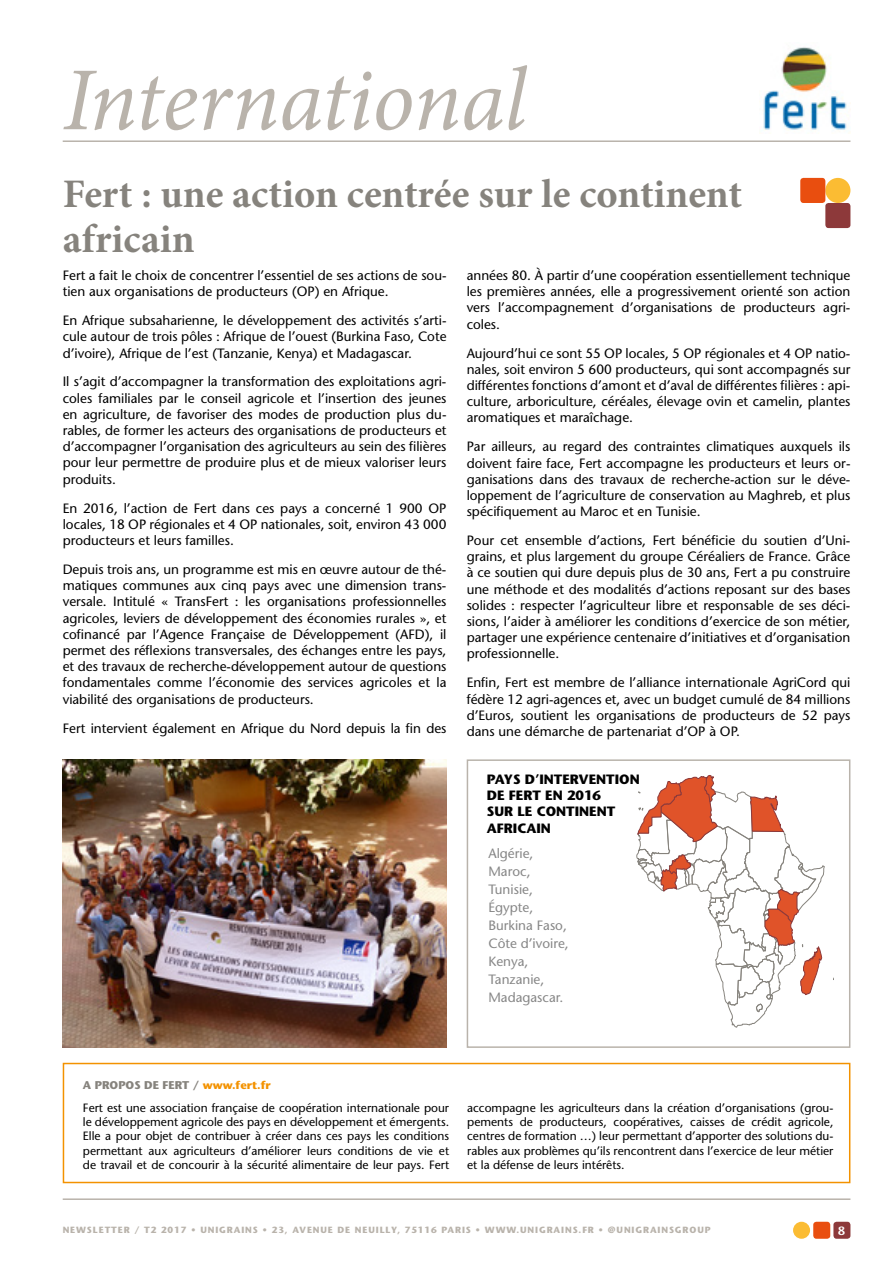
<style>
.page{position:relative;width:893px;height:1263px;background:#fff}
.page>*{position:absolute;margin:0;border:0;box-sizing:border-box;transform-origin:0 0}
.t1{font:italic 90px "Minion Pro";letter-spacing:-.01em;color:#b9b3ab}
.t2{font:700 40.5px/45px "Minion Pro";color:#86837d}
.t3{font:500 13.5px/16.2px "Stone Sans Std";color:#000;text-align:justify}
.t4{font:500 13.5px/18px "Stone Sans Std";color:#878787}
.t5{font:700 13.5px/16.2px "Stone Sans Std";color:#000}
.t6{font:500 12px/14.4px "Stone Sans Std";color:#000;text-align:justify}
.t7{font:600 12px "Stone Sans Std";color:#fff}
.t8{font:700 11.25px "Stone Sans Std";color:#86837d}
.t9{font:700 9px "Stone Sans Std";letter-spacing:.1em;color:#b9b3ab}
.s1{color:#f39200}
</style>
<div class="page">
<div style="left:793px;top:1222px;width:17px;height:17px;background:#fbbc33;border-radius:50%"></div>
<div style="left:813px;top:1222px;width:17px;height:17px;background:#e94e0f;border-radius:3px"></div>
<div style="left:833px;top:1222px;width:17px;height:17px;background:#8d393a;border-radius:3px"></div>
<hr style="left:63px;top:140px;width:787px;height:2px;background:#b9b3ab">
<div style="left:825px;top:178px;width:25px;height:25px;background:#fbbc33;border-radius:50%"></div>
<div style="left:800px;top:178px;width:25px;height:25px;background:#e94e0f;border-radius:3px"></div>
<div style="left:825px;top:203px;width:25px;height:25px;background:#8d393a;border-radius:3px"></div>
<img style="left:763px;top:47px;width:85px;height:83px">
<svg style="left:636px;top:775px;width:189px;height:253px"></svg>
<div style="left:467px;top:759px;width:383px;height:289px;border:2px solid #b9b3ab"></div>
<img style="left:63px;top:759px;width:383px;height:289px">
<div style="left:63px;top:1063px;width:787px;height:120px;border:2px solid #f39200"></div>
<hr style="left:63px;top:1198px;width:787px;height:2px;background:#b9b3ab">
<h1 class="t1" style="left:63px;top:39px;width:465px">International</h1>
<h2 class="t2" style="left:63px;top:171px;width:681px">Fert : une action centrée sur le continent africain</h2>
<p class="t3" style="left:63px;top:267px;width:385px">Fert a fait le choix de concentrer l’essentiel de ses actions de sou&shy;tien aux organisations de producteurs (OP) en Afrique.</p>
<p class="t3" style="left:63px;top:312px;width:385px">En Afrique subsaharienne, le développement des activités s’arti&shy;cule autour de trois pôles : Afrique de l’ouest (Burkina Faso, Cote d’ivoire), Afrique de l’est (Tanzanie, Kenya) et Madagascar.</p>
<p class="t3" style="left:63px;top:374px;width:385px">Il s’agit d’accompagner la transformation des exploitations agri&shy;coles familiales par le conseil agricole et l’insertion des jeunes en agriculture, de favoriser des modes de production plus du&shy;rables, de former les acteurs des organisations de producteurs et d’accompagner l’organisation des agriculteurs au sein des filières pour leur permettre de produire plus et de mieux valoriser leurs produits.</p>
<p class="t3" style="left:63px;top:500px;width:385px">En 2016, l’action de Fert dans ces pays a concerné 1 900 OP locales, 18 OP régionales et 4 OP nationales, soit, environ 43 000 producteurs et leurs familles.</p>
<p class="t3" style="left:63px;top:561px;width:385px">Depuis trois ans, un programme est mis en œuvre autour de thé&shy;matiques communes aux cinq pays avec une dimension trans&shy;versale. Intitulé « TransFert : les organisations professionnelles agricoles, leviers de développement des économies rurales », et cofinancé par l’Agence Française de Développement (AFD), il permet des réflexions transversales, des échanges entre les pays, et des travaux de recherche-développement autour de questions fondamentales comme l’économie des services agricoles et la viabilité des organisations de producteurs.</p>
<p class="t3" style="left:63px;top:720px;width:385px">Fert intervient également en Afrique du Nord depuis la fin des</p>
<p class="t3" style="left:467px;top:267px;width:385px">années 80. À partir d’une coopération essentiellement technique les premières années, elle a progressivement orienté son action vers l’accompagnement d’organisations de producteurs agri&shy;coles.</p>
<p class="t3" style="left:467px;top:345px;width:385px">Aujourd’hui ce sont 55 OP locales, 5 OP régionales et 4 OP natio&shy;nales, soit environ 5 600 producteurs, qui sont accompagnés sur différentes fonctions d’amont et d’aval de différentes filières : api&shy;culture, arboriculture, céréales, élevage ovin et camelin, plantes aromatiques et maraîchage.</p>
<p class="t3" style="left:467px;top:438px;width:385px">Par ailleurs, au regard des contraintes climatiques auxquels ils doivent faire face, Fert accompagne les producteurs et leurs or&shy;ganisations dans des travaux de recherche-action sur le déve&shy;loppement de l’agriculture de conservation au Maghreb, et plus spécifiquement au Maroc et en Tunisie.</p>
<p class="t3" style="left:467px;top:532px;width:385px">Pour cet ensemble d’actions, Fert bénéficie du soutien d’Uni&shy;grains, et plus largement du groupe Céréaliers de France. Grâce à ce soutien qui dure depuis plus de 30 ans, Fert a pu construire une méthode et des modalités d’actions reposant sur des bases solides : respecter l’agriculteur libre et responsable de ses déci&shy;sions, l’aider à améliorer les conditions d’exercice de son métier, partager une expérience centenaire d’initiatives et d’organisation professionnelle.</p>
<p class="t3" style="left:467px;top:675px;width:385px">Enfin, Fert est membre de l’alliance internationale AgriCord qui fédère 12 agri-agences et, avec un budget cumulé de 84 millions d’Euros, soutient les organisations de producteurs de 52 pays dans une démarche de partenariat d’OP à OP.</p>
<p class="t5" style="left:487px;top:771px;width:154px">PAYS D’INTERVENTION<br>DE FERT EN 2016<br>SUR LE CONTINENT<br>AFRICAIN</p>
<p class="t4" style="left:488px;top:845px;width:82px">Algérie,<br>Maroc,<br>Tunisie,<br>Égypte,<br>Burkina Faso,<br>Côte d’ivoire,<br>Kenya,<br>Tanzanie,<br>Madagascar.</p>
<p class="t8" style="left:83px;top:1078px;width:189px">A PROPOS DE FERT / <span class="s1">www.fert.fr</span></p>
<p class="t6" style="left:83px;top:1100px;width:368px">Fert est une association française de coopération internationale pour le développement agricole des pays en développement et émergents.<br>Elle a pour objet de contribuer à créer dans ces pays les conditions permettant aux agriculteurs d’améliorer leurs conditions de vie et de travail et de concourir à la sécurité alimentaire de leur pays. Fert</p>
<p class="t6" style="left:467px;top:1100px;width:368px">accompagne les agriculteurs dans la création d’organisations (grou&shy;pements de producteurs, coopératives, caisses de crédit agricole, centres de formation …) leur permettant d’apporter des solutions du&shy;rables aux problèmes qu’ils rencontrent dans l’exercice de leur métier et la défense de leurs intérêts.</p>
<p class="t9" style="left:63px;top:1225px;width:649px">NEWSLETTER / T2 2017 • UNIGRAINS • 23, AVENUE DE NEUILLY, 75116 PARIS • WWW.UNIGRAINS.FR • @UNIGRAINSGROUP</p>
<p class="t7" style="left:838px;top:1223px;width:8px">8</p>
</div>
